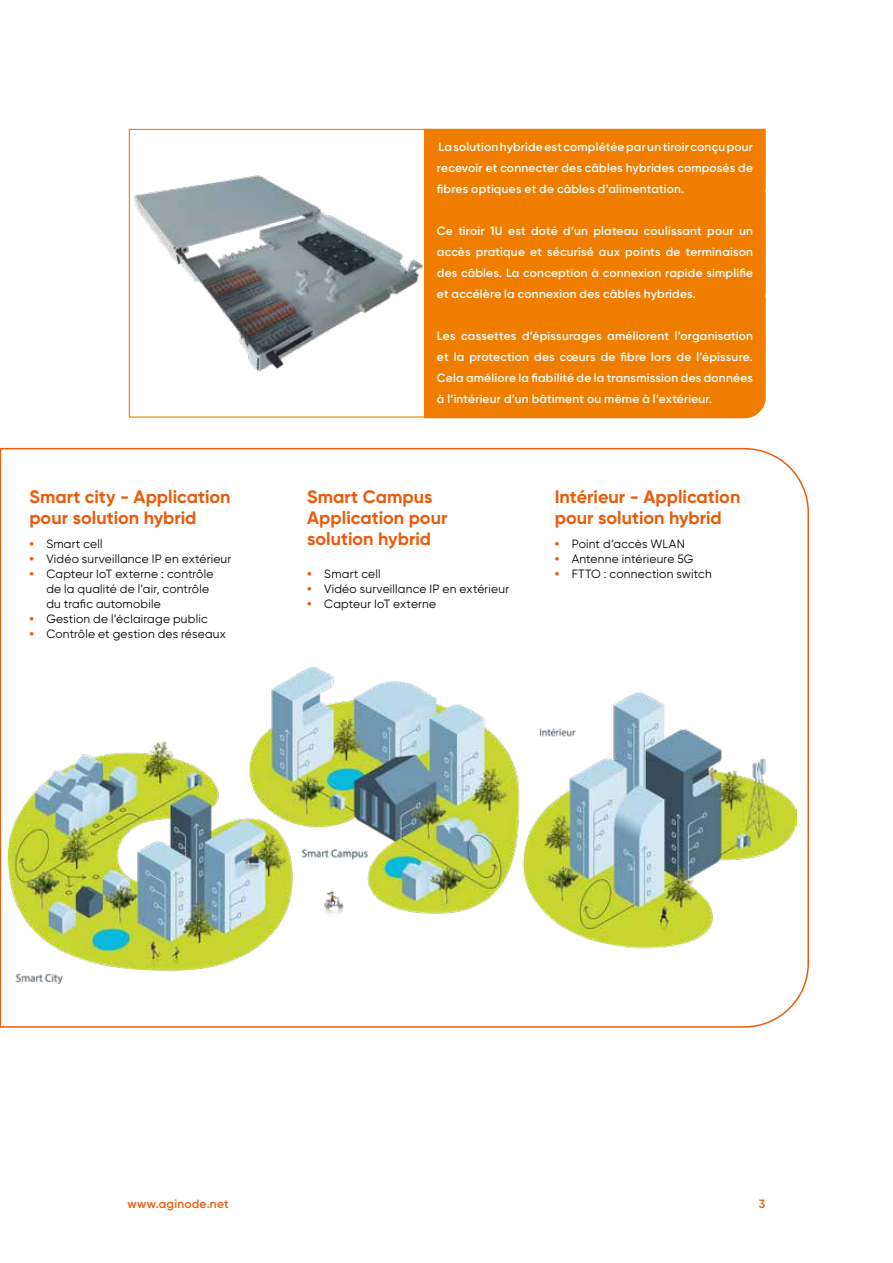
<style>
.page{position:relative;width:893px;height:1263px;background:#fff}
.page>*{position:absolute;margin:0;border:0;box-sizing:border-box;transform-origin:0 0}
.t1{font:700 18px/21px "Gilroy";color:#ea5b0b}
.t2{font:600 12px/21px "Gilroy";letter-spacing:.015em;color:#fff;text-align:justify}
.t3{font:12px/15px "Gilroy";letter-spacing:.02em;color:#000}
.t4{font:600 12px "Gilroy";letter-spacing:.02em;color:#ea5b0b}
.s1{font-weight:800;color:#ea5b0b}
</style>
<div class="page">
<svg style="left:0;top:447px;width:809px;height:581px"></svg>
<img style="left:134px;top:175px;width:289px;height:197px">
<div style="left:129px;top:129px;width:296px;height:289px;border:1px solid #ef7d00"></div>
<div style="left:424px;top:129px;width:342px;height:289px;background:#ef7d00"></div>
<h1 class="t1" style="left:29px;top:486px;width:203px">Smart city - Application pour solution hybrid</h1>
<p class="t3" style="left:29px;top:536px;width:75px"><span class="s1">•</span> Smart cell</p>
<p class="t3" style="left:29px;top:551px;width:203px"><span class="s1">•</span> Vidéo surveillance IP en extérieur</p>
<p class="t3" style="left:46px;top:566px;width:169px;text-indent:-17px"><span class="s1">•</span> Capteur IoT externe : contrôle de la qualité de l’air, contrôle du trafic automobile</p>
<p class="t3" style="left:29px;top:611px;width:180px"><span class="s1">•</span> Gestion de l’éclairage public</p>
<p class="t3" style="left:29px;top:626px;width:198px"><span class="s1">•</span> Contrôle et gestion des réseaux</p>
<p class="t2" style="left:437px;top:136px;width:318px">La solution hybride est complétée par un tiroir conçu pour recevoir et connecter des câbles hybrides composés de fibres optiques et de câbles d’alimentation.</p>
<p class="t2" style="left:437px;top:220px;width:318px">Ce tiroir 1U est doté d’un plateau coulissant pour un accès pratique et sécurisé aux points de terminaison des câbles. La conception à connexion rapide simplifie et accélère la connexion des câbles hybrides.</p>
<p class="t2" style="left:437px;top:325px;width:318px">Les cassettes d’épissurages améliorent l’organisation et la protection des cœurs de fibre lors de l’épissure.<br>Cela améliore la fiabilité de la transmission des données à l’intérieur d’un bâtiment ou même à l’extérieur.</p>
<h1 class="t1" style="left:307px;top:486px;width:142px">Smart Campus<br>Application pour solution hybrid</h1>
<p class="t3" style="left:307px;top:566px;width:75px"><span class="s1">•</span> Smart cell</p>
<p class="t3" style="left:307px;top:581px;width:203px"><span class="s1">•</span> Vidéo surveillance IP en extérieur</p>
<p class="t3" style="left:307px;top:596px;width:130px"><span class="s1">•</span> Capteur IoT externe</p>
<h1 class="t1" style="left:555px;top:486px;width:187px">Intérieur - Application pour solution hybrid</h1>
<p class="t3" style="left:555px;top:536px;width:132px"><span class="s1">•</span> Point d’accès WLAN</p>
<p class="t3" style="left:555px;top:551px;width:140px"><span class="s1">•</span> Antenne intérieure 5G</p>
<p class="t3" style="left:555px;top:566px;width:158px"><span class="s1">•</span> FTTO : connection switch</p>
<p class="t4" style="left:128px;top:1196px;width:103px">www.aginode.net</p>
<p class="t4" style="left:759px;top:1196px;width:8px">3</p>
</div>
